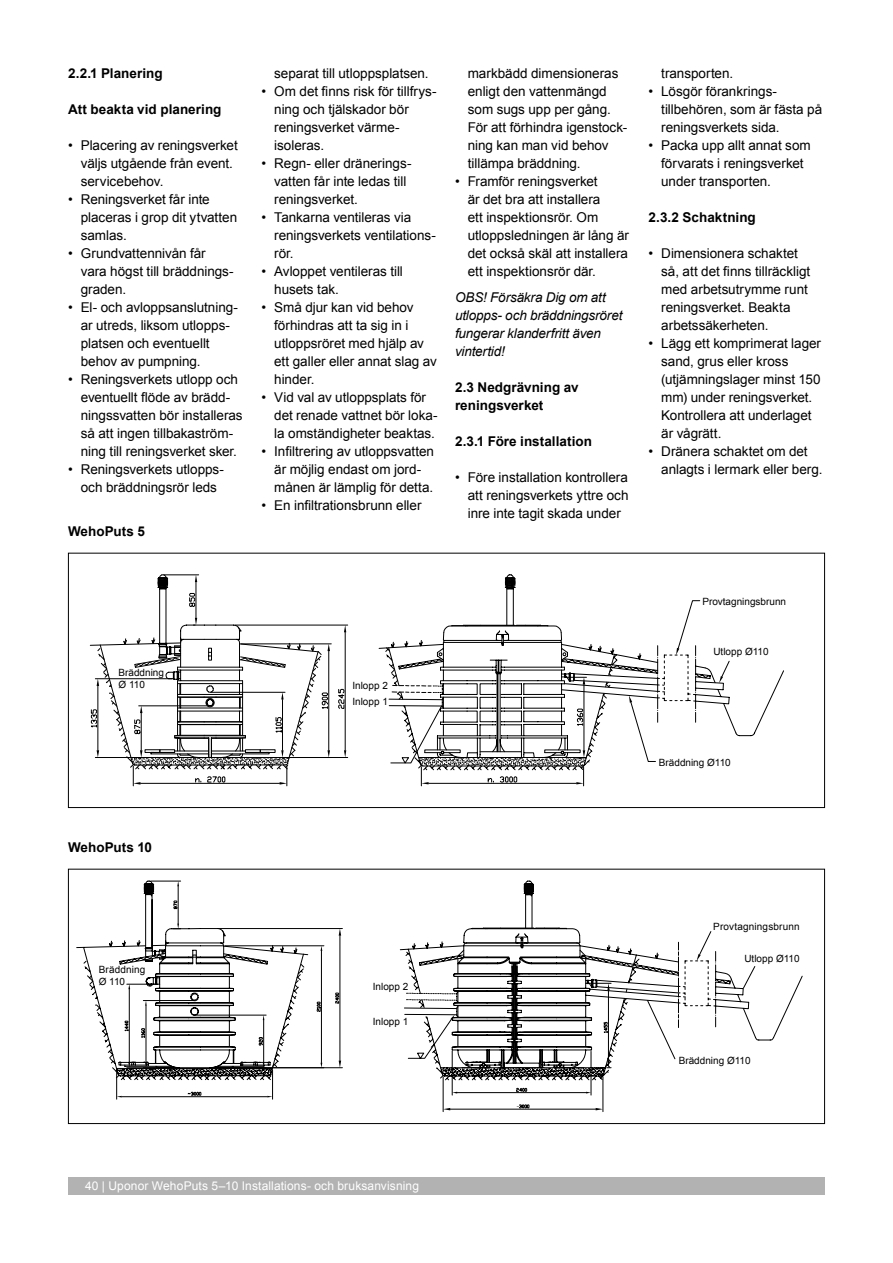
<style>
.page{position:relative;width:893px;height:1263px;background:#fff}
.page>*{position:absolute;margin:0;border:0;box-sizing:border-box;transform-origin:0 0}
.t1{font:13.5px/18px "Arial";letter-spacing:-.005em;color:#000}
.t2{font:700 13.5px/18px "Arial";color:#000}
.t3{font:italic 13.5px/18px "Arial";letter-spacing:-.01em;color:#000}
.t4{font:12px "Arial";letter-spacing:.01em;color:#fff}
.t5{font:10.05px/12px "Arial";color:#000}
.t6{font:4.2px "Arial";color:#000}
</style>
<div class="page">
<div style="left:68px;top:1178px;width:757px;height:17px;background:#b2b2b2"></div>
<svg style="left:90px;top:574px;width:258px;height:212px"></svg>
<svg style="left:378px;top:574px;width:406px;height:212px"></svg>
<div style="left:68px;top:553px;width:757px;height:255px;border:1px solid #000"></div>
<svg style="left:76px;top:880px;width:267px;height:220px"></svg>
<hr style="left:443px;top:1077px;width:1px;height:35px;background:#000">
<hr style="left:603px;top:1077px;width:1px;height:35px;background:#000">
<svg style="left:443px;top:1108px;width:160px;height:2px"></svg>
<svg style="left:518px;top:951px;width:285px;height:158px"></svg>
<svg style="left:400px;top:880px;width:316px;height:216px"></svg>
<div style="left:68px;top:869px;width:757px;height:255px;border:1px solid #000"></div>
<p class="t2" style="left:68px;top:65px;width:96px">2.2.1 Planering</p>
<p class="t2" style="left:68px;top:101px;width:155px">Att beakta vid planering</p>
<p class="t1" style="left:81px;top:136px;width:158px;text-indent:-13px">• Placering av reningsverket väljs utgående från event. servicebehov.</p>
<p class="t1" style="left:81px;top:190px;width:158px;text-indent:-13px">• Reningsverket får inte placeras i grop dit ytvatten samlas.</p>
<p class="t1" style="left:81px;top:244px;width:154px;text-indent:-13px">• Grundvattennivån får vara högst till bräddnings&shy;graden.</p>
<p class="t1" style="left:81px;top:298px;width:159px;text-indent:-13px">• El- och avloppsanslutning&shy;ar utreds, liksom utlopps&shy;platsen och eventuellt behov av pumpning.</p>
<p class="t1" style="left:81px;top:370px;width:163px;text-indent:-13px">• Reningsverkets utlopp och eventuellt flöde av brädd&shy;ningssvatten bör installeras så att ingen tillbakaström&shy;ning till reningsverket sker.</p>
<p class="t1" style="left:68px;top:460px;width:158px;text-align:center">• Reningsverkets utlopps&shy;och bräddningsrör leds</p>
<p class="t2" style="left:68px;top:522px;width:79px">WehoPuts 5</p>
<p class="t1" style="left:274px;top:64px;width:156px">separat till utloppsplatsen.</p>
<p class="t1" style="left:274px;top:82px;width:164px;text-indent:-13px">• Om det finns risk för tillfrys&shy;ning och tjälskador bör reningsverket värme&shy;isoleras.</p>
<p class="t1" style="left:274px;top:154px;width:139px;text-indent:-13px">• Regn- eller dränerings&shy;vatten får inte ledas till reningsverket.</p>
<p class="t1" style="left:274px;top:208px;width:163px;text-indent:-13px">• Tankarna ventileras via reningsverkets ventilations&shy;rör.</p>
<p class="t1" style="left:274px;top:262px;width:130px;text-indent:-13px">• Avloppet ventileras till husets tak.</p>
<p class="t1" style="left:274px;top:298px;width:164px;text-indent:-13px">• Små djur kan vid behov förhindras att ta sig in i utloppsröret med hjälp av ett galler eller annat slag av hinder.</p>
<p class="t1" style="left:274px;top:388px;width:165px;text-indent:-13px">• Vid val av utloppsplats för det renade vattnet bör loka&shy;la omständigheter beaktas.</p>
<p class="t1" style="left:274px;top:442px;width:161px;text-indent:-13px">• Infiltrering av utloppsvatten är möjlig endast om jord&shy;månen är lämplig för detta.</p>
<p class="t1" style="left:261px;top:496px;width:161px">• En infiltrationsbrunn eller</p>
<p class="t1" style="left:468px;top:64px;width:161px">markbädd dimensioneras enligt den vattenmängd som sugs upp per gång.<br>För att förhindra igenstock&shy;ning kan man vid behov tillämpa bräddning.</p>
<p class="t1" style="left:468px;top:172px;width:163px;text-indent:-13px">• Framför reningsverket<br>är det bra att installera<br>ett inspektionsrör. Om utloppsledningen är lång är det också skäl att installera ett inspektionsrör där.</p>
<p class="t3" style="left:455px;top:289px;width:169px">OBS! Försäkra Dig om att utlopps- och bräddningsröret fungerar klanderfritt även vintertid!</p>
<p class="t2" style="left:455px;top:379px;width:125px">2.3 Nedgrävning av reningsverket</p>
<p class="t2" style="left:455px;top:433px;width:138px">2.3.1 Före installation</p>
<p class="t1" style="left:468px;top:469px;width:162px;text-align:justify;text-indent:-13px">• Före installation kontrollera att reningsverkets yttre och inre inte tagit skada under</p>
<p class="t1" style="left:661px;top:64px;width:73px">transporten.</p>
<p class="t1" style="left:661px;top:82px;width:162px;text-indent:-13px">• Lösgör förankrings&shy;tillbehören, som är fästa på reningsverkets sida.</p>
<p class="t1" style="left:661px;top:136px;width:151px;text-indent:-13px">• Packa upp allt annat som förvarats i reningsverket under transporten.</p>
<p class="t2" style="left:648px;top:209px;width:109px">2.3.2 Schaktning</p>
<p class="t1" style="left:661px;top:244px;width:151px;text-indent:-13px">• Dimensionera schaktet så, att det finns tillräckligt med arbetsutrymme runt reningsverket. Beakta arbetssäkerheten.</p>
<p class="t1" style="left:661px;top:334px;width:161px;text-indent:-13px">• Lägg ett komprimerat lager sand, grus eller kross (utjämningslager minst 150 mm) under reningsverket.<br>Kontrollera att underlaget är vågrätt.</p>
<p class="t1" style="left:661px;top:442px;width:163px;text-indent:-13px">• Dränera schaktet om det anlagts i lermark eller berg.</p>
<p class="t5" style="left:119px;top:667px;width:47px">Bräddning<br>Ø 110</p>
<p class="t5" style="left:352px;top:678px;width:37px;line-height:15.9px">Inlopp 2<br>Inlopp 1</p>
<p class="t5" style="left:702px;top:595px;width:85px">Provtagningsbrunn</p>
<p class="t5" style="left:713px;top:646px;width:57px">Utlopp Ø110</p>
<p class="t5" style="left:659px;top:756px;width:73px">Bräddning Ø110</p>
<p class="t2" style="left:68px;top:838px;width:86px">WehoPuts 10</p>
<p class="t5" style="left:99px;top:964px;width:48px">Bräddning<br>Ø 110</p>
<p class="t5" style="left:373px;top:980px;width:37px">Inlopp 2</p>
<p class="t5" style="left:373px;top:1015px;width:37px">Inlopp 1</p>
<p class="t6" style="left:517px;top:1104px;width:4px">~</p>
<p class="t5" style="left:713px;top:921px;width:88px">Provtagningsbrunn</p>
<p class="t5" style="left:744px;top:952px;width:57px">Utlopp Ø110</p>
<p class="t5" style="left:679px;top:1055px;width:73px">Bräddning Ø110</p>
<p class="t4" style="left:85px;top:1178px;width:336px">40 | Uponor WehoPuts 5–10 Installations- och bruksanvisning</p>
</div>
